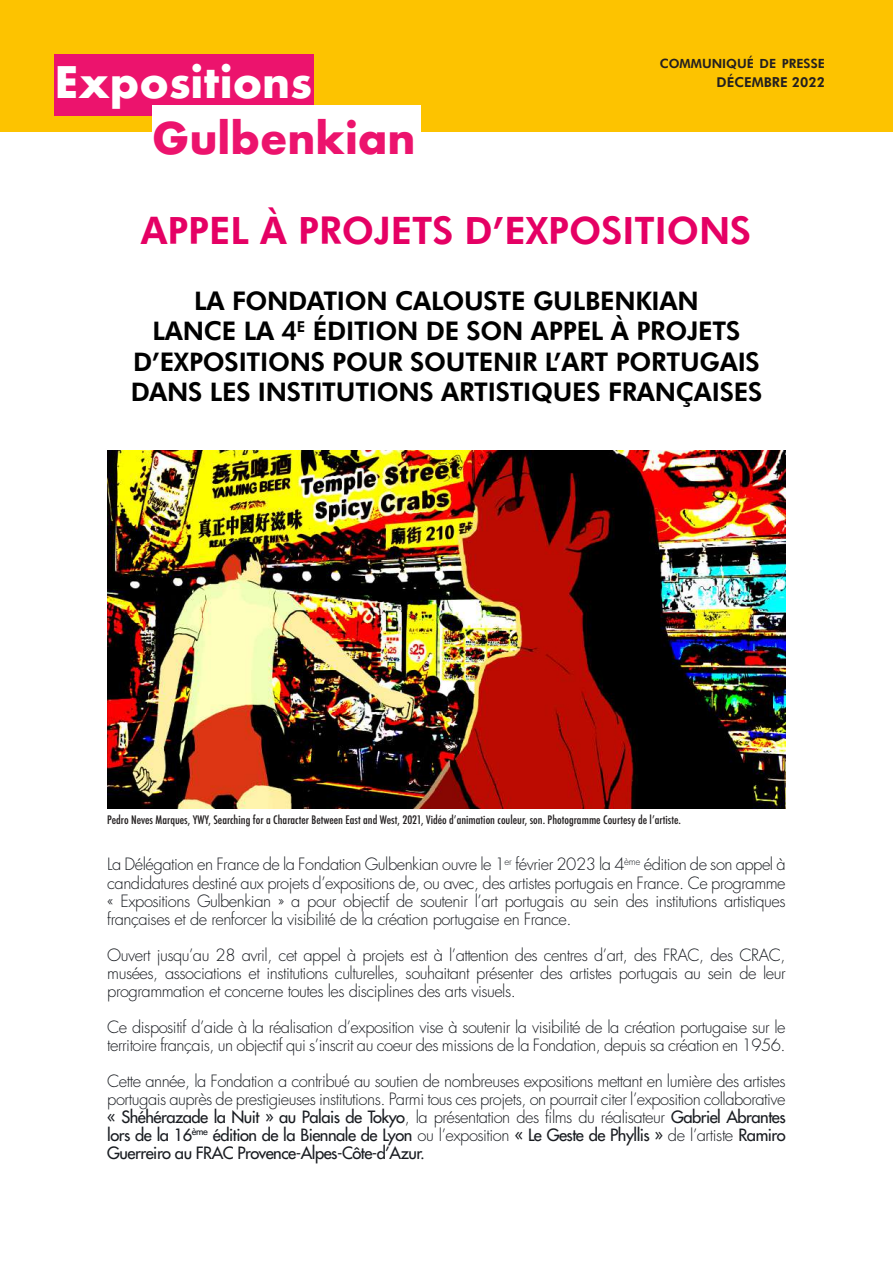
<style>
.page{position:relative;width:893px;height:1263px;background:#fff}
.page>*{position:absolute;margin:0;border:0;box-sizing:border-box;transform-origin:0 0}
.t1{font:700 42.3px "Futura";color:#fff}
.t2{font:700 42.3px "Futura";color:#ec136d}
.t3{font:700 37.5px "Futura BT";color:#e50064}
.t4{font:700 25.5px/30.6px "Futura BT";letter-spacing:-.01em;color:#000;text-align:center}
.t5{font:300 16.5px/18px "Futura LT";letter-spacing:-.03em;color:#191c21;text-align:justify}
.t6{font:700 13.5px "Futura BT";color:#231f20}
.t7{font:700 12.6px "Futura BT";color:#231f20}
.t8{font:500 condensed 11.4px "Futura";color:#231f20;scale:1.05 1}
.s1{font-weight:400}
</style>
<div class="page">
<div style="left:0;top:0;width:893px;height:132px;background:#fdc300"></div>
<div style="left:54px;top:54px;width:260px;height:61px;background:#ec136d"></div>
<div style="left:152px;top:105px;width:269px;height:62px;background:#fff"></div>
<img style="left:107px;top:451px;width:679px;height:357px">
<h1 class="t1" style="left:54px;top:52px;width:259px">Expositions</h1>
<h1 class="t2" style="left:152px;top:107px;width:265px">Gulbenkian</h1>
<p class="t7" style="left:660px;top:56px;width:167px">COMMUNIQUÉ DE PRESSE</p>
<p class="t6" style="left:716px;top:74px;width:110px">DÉCEMBRE 2022</p>
<h2 class="t3" style="left:141px;top:208px;width:612px">APPEL À PROJETS D’EXPOSITIONS</h2>
<h3 class="t4" style="left:131px;top:285px;width:633px">LA FONDATION CALOUSTE GULBENKIAN<br>LANCE LA 4<sup>E</sup> ÉDITION DE SON APPEL À PROJETS D’EXPOSITIONS POUR SOUTENIR L’ART PORTUGAIS DANS LES INSTITUTIONS ARTISTIQUES FRANÇAISES</h3>
<p class="t8" style="left:107px;top:812px;width:548px">Pedro Neves Marques, YWY, Searching for a Character Between East and West, 2021, Vidéo d’animation couleur, son. Photogramme Courtesy de l’artiste.</p>
<p class="t5" style="left:107px;top:856px;width:680px">La Délégation en France de la Fondation Gulbenkian ouvre le 1<sup>er</sup> février 2023 la 4<sup>ème</sup> édition de son appel à candidatures destiné aux projets d’expositions de, ou avec, des artistes portugais en France. Ce programme « Expositions Gulbenkian » a pour objectif de soutenir l’art portugais au sein des institutions artistiques françaises et de renforcer la visibilité de la création portugaise en France.</p>
<p class="t5" style="left:107px;top:946px;width:680px">Ouvert jusqu’au 28 avril, cet appel à projets est à l’attention des centres d’art, des FRAC, des CRAC, musées, associations et institutions culturelles, souhaitant présenter des artistes portugais au sein de leur programmation et concerne toutes les disciplines des arts visuels.</p>
<p class="t5" style="left:107px;top:1018px;width:680px">Ce dispositif d’aide à la réalisation d’exposition vise à soutenir la visibilité de la création portugaise sur le territoire français, un objectif qui s’inscrit au coeur des missions de la Fondation, depuis sa création en 1956.</p>
<p class="t5" style="left:107px;top:1072px;width:680px">Cette année, la Fondation a contribué au soutien de nombreuses expositions mettant en lumière des artistes portugais auprès de prestigieuses institutions. Parmi tous ces projets, on pourrait citer l’exposition collaborative <span class="s1">« Shéhérazade la Nuit » au Palais de Tokyo</span>, la présentation des films du réalisateur <span class="s1">Gabriel Abrantes lors de la 16</span><sup>ème</sup> <span class="s1">édition de la Biennale de Lyon</span> ou l’exposition <span class="s1">« Le Geste de Phyllis »</span> de l’artiste <span class="s1">Ramiro Guerreiro au FRAC Provence-Alpes-Côte-d’Azur.</span></p>
</div>
